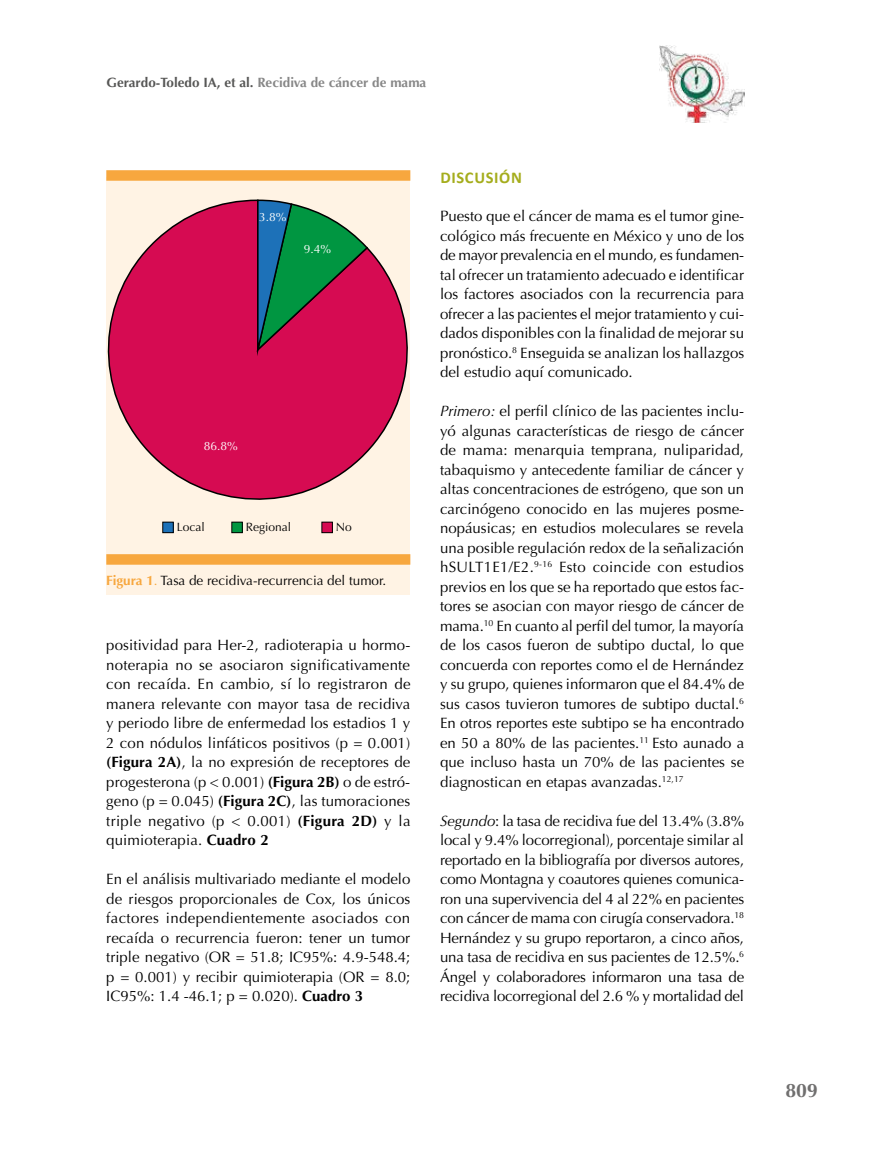
<style>
.page{position:relative;width:893px;height:1149px;background:#fff}
.page>*{position:absolute;margin:0;border:0;box-sizing:border-box;transform-origin:0 0}
.t1{font:700 19.5px "Optima";color:#706f6f}
.t2{font:700 16.5px "Calibri";letter-spacing:.04em;color:#a5ad1d}
.t3{font:15px/19.5px "Optima";color:#000;text-align:justify}
.t4{font:700 13.5px "Optima";color:#575756}
.t5{font:13.5px "Optima";color:#000}
.t6{font:12px "Optima";color:#000}
.t7{font:12px "Optima";color:#fff}
.s1{color:#878787}
.s2{font-weight:700;color:#f7a73e}
.s3{color:#f7a73e}
.s4{font-weight:700}
.s5{font-style:italic}
</style>
<div class="page">
<div style="left:106px;top:177px;width:304px;height:417px;background:#fff3e4"></div>
<div style="left:106px;top:554px;width:304px;height:10px;background:#f7a73e"></div>
<div style="left:106px;top:170px;width:304px;height:11px;background:#f7a73e"></div>
<svg style="left:107px;top:199px;width:301px;height:301px"></svg>
<svg style="left:256px;top:199px;width:113px;height:153px;background:#686263"></svg>
<div style="left:163px;top:522px;width:10px;height:10px;background:#1d71b8"></div>
<div style="left:162px;top:521px;width:12px;height:12px;border:1px solid #000"></div>
<div style="left:232px;top:522px;width:10px;height:10px;background:#009641"></div>
<div style="left:231px;top:521px;width:12px;height:12px;border:1px solid #000"></div>
<div style="left:322px;top:522px;width:10px;height:10px;background:#d60b52"></div>
<div style="left:321px;top:521px;width:12px;height:12px;border:1px solid #000"></div>
<img style="left:659px;top:46px;width:85px;height:76px">
<p class="t4" style="left:107px;top:75px;width:321px">Gerardo-Toledo IA, et al. <span class="s1">Recidiva de cáncer de mama</span></p>
<p class="t7" style="left:259px;top:209px;width:29px">3.8%</p>
<p class="t7" style="left:304px;top:242px;width:29px">9.4%</p>
<p class="t7" style="left:204px;top:439px;width:36px">86.8%</p>
<p class="t6" style="left:177px;top:519px;width:30px">Local</p>
<p class="t6" style="left:246px;top:519px;width:47px">Regional</p>
<p class="t6" style="left:336px;top:519px;width:18px">No</p>
<p class="t5" style="left:106px;top:572px;width:282px"><span class="s2">Figura 1</span><span class="s3">.</span> Tasa de recidiva-recurrencia del tumor.</p>
<p class="t3" style="left:106px;top:635px;width:306px">positividad para Her-2, radioterapia u hormo&shy;noterapia no se asociaron significativamente con recaída. En cambio, sí lo registraron de manera relevante con mayor tasa de recidiva y periodo libre de enfermedad los estadios 1 y 2 con nódulos linfáticos positivos (p = 0.001) <span class="s4">(Figura 2A)</span>, la no expresión de receptores de progesterona (p &lt; 0.001) <span class="s4">(Figura 2B)</span> o de estró&shy;geno (p = 0.045) <span class="s4">(Figura 2C)</span>, las tumoraciones triple negativo (p &lt; 0.001) <span class="s4">(Figura 2D)</span> y la quimioterapia. <span class="s4">Cuadro 2</span></p>
<p class="t3" style="left:106px;top:869px;width:306px">En el análisis multivariado mediante el modelo de riesgos proporcionales de Cox, los únicos factores independientemente asociados con recaída o recurrencia fueron: tener un tumor triple negativo (OR = 51.8; IC95%: 4.9-548.4; p = 0.001) y recibir quimioterapia (OR = 8.0; IC95%: 1.4 -46.1; p = 0.020). <span class="s4">Cuadro 3</span></p>
<p class="t2" style="left:440px;top:166px;width:83px">DISCUSIÓN</p>
<p class="t3" style="left:440px;top:206px;width:306px">Puesto que el cáncer de mama es el tumor gine&shy;cológico más frecuente en México y uno de los de mayor prevalencia en el mundo, es fundamen&shy;tal ofrecer un tratamiento adecuado e identificar los factores asociados con la recurrencia para ofrecer a las pacientes el mejor tratamiento y cui&shy;dados disponibles con la finalidad de mejorar su pronóstico.<sup>8</sup> Enseguida se analizan los hallazgos del estudio aquí comunicado.</p>
<p class="t3" style="left:440px;top:401px;width:306px"><span class="s5">Primero:</span> el perfil clínico de las pacientes inclu&shy;yó algunas características de riesgo de cáncer de mama: menarquia temprana, nuliparidad, tabaquismo y antecedente familiar de cáncer y altas concentraciones de estrógeno, que son un carcinógeno conocido en las mujeres posme&shy;nopáusicas; en estudios moleculares se revela una posible regulación redox de la señalización hSULT1E1/E2.<sup>9-16</sup> Esto coincide con estudios previos en los que se ha reportado que estos fac&shy;tores se asocian con mayor riesgo de cáncer de mama.<sup>10</sup> En cuanto al perfil del tumor, la mayoría de los casos fueron de subtipo ductal, lo que concuerda con reportes como el de Hernández y su grupo, quienes informaron que el 84.4% de sus casos tuvieron tumores de subtipo ductal.<sup>6<br></sup>En otros reportes este subtipo se ha encontrado en 50 a 80% de las pacientes.<sup>11</sup> Esto aunado a que incluso hasta un 70% de las pacientes se diagnostican en etapas avanzadas.<sup>12,17</sup></p>
<p class="t3" style="left:440px;top:810px;width:306px"><span class="s5">Segundo</span>: la tasa de recidiva fue del 13.4% (3.8% local y 9.4% locorregional), porcentaje similar al reportado en la bibliografía por diversos autores, como Montagna y coautores quienes comunica&shy;ron una supervivencia del 4 al 22% en pacientes con cáncer de mama con cirugía conservadora.<sup>18<br></sup>Hernández y su grupo reportaron, a cinco años, una tasa de recidiva en sus pacientes de 12.5%.<sup>6<br></sup>Ángel y colaboradores informaron una tasa de recidiva locorregional del 2.6 % y mortalidad del</p>
<h1 class="t1" style="left:785px;top:1079px;width:34px">809</h1>
</div>
